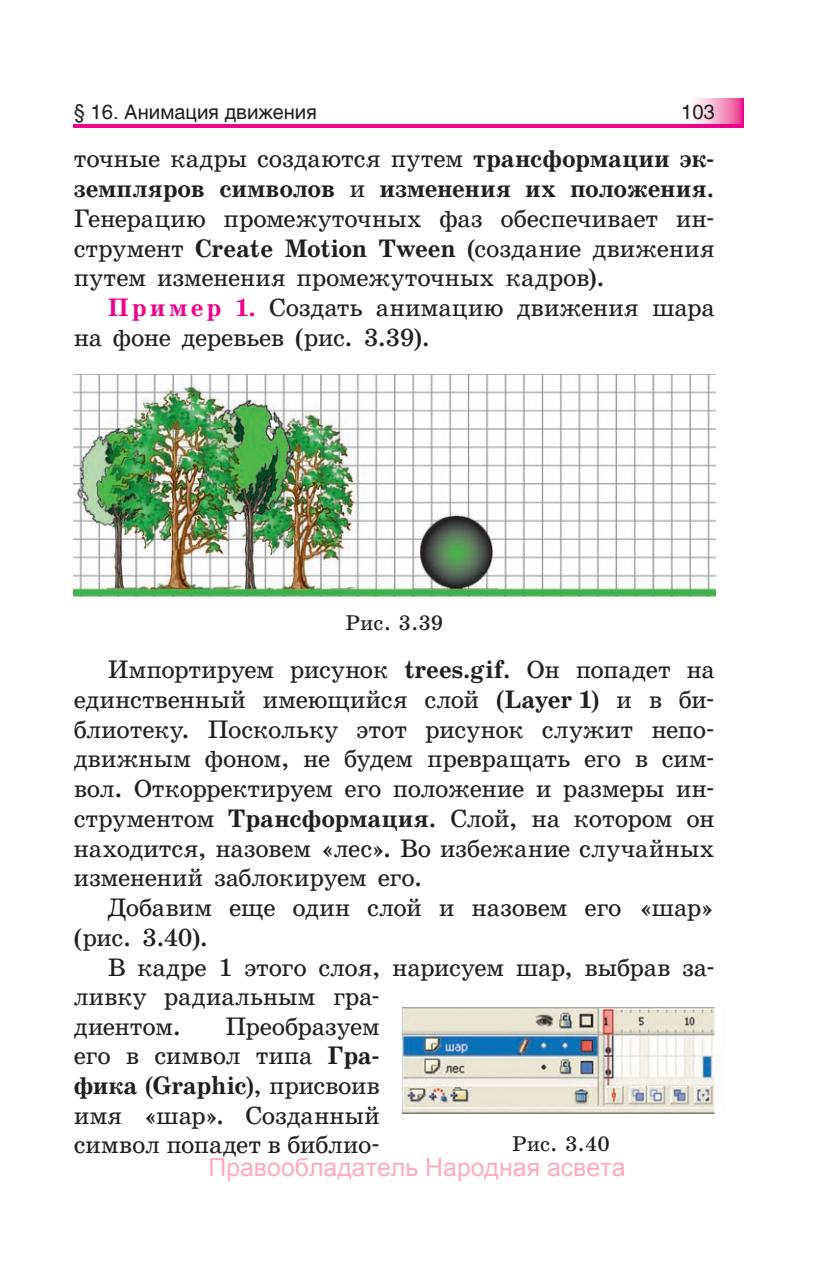
<style>
.page{position:relative;width:834px;height:1282px;background:#fff}
.page>*{position:absolute;margin:0;border:0;box-sizing:border-box;transform-origin:0 0}
.t1{font:25.4px/29.8px "School Book New C";letter-spacing:-.01em;color:#231f20;text-align:justify}
.t2{font:24.8px "Arial";color:#ffabbf}
.t3{font:21.4px "School Book New C";color:#231f20}
.t4{font:20px "Helios New";color:#231f20}
.s1{font-weight:700}
.s2{font-weight:700;color:#ed028c}
</style>
<div class="page">
<svg style="left:686px;top:99px;width:57px;height:26px"></svg>
<hr style="left:74px;top:125px;width:669px;height:3px;background:#ed028c">
<img style="left:74px;top:374px;width:640px;height:222px">
<img style="left:402px;top:1007px;width:314px;height:106px">
<p class="t4" style="left:74px;top:100px;width:244px">§ 16. Анимация движения</p>
<p class="t4" style="left:681px;top:100px;width:35px">103</p>
<p class="t1" style="left:74px;top:145px;width:642px">точные кадры создаются путем <span class="s1">трансформации эк&shy;земпляров символов</span> и <span class="s1">изменения их положения</span>.<br>Генерацию промежуточных фаз обеспечивает ин&shy;струмент <span class="s1">Create Motion Tween</span> (создание движения путем изменения промежуточных кадров).</p>
<p class="t1" style="left:74px;top:294px;width:642px;text-indent:34px"><span class="s2">Пример 1.</span> Создать анимацию движения шара на фоне деревьев (рис. 3.39).</p>
<p class="t3" style="left:345px;top:613px;width:99px">Рис. 3.39</p>
<p class="t1" style="left:74px;top:656px;width:642px;text-indent:34px">Импортируем рисунок <span class="s1">trees.gif</span>. Он попадет на единственный имеющийся слой (<span class="s1">Layer 1</span>) и в би&shy;блиотеку. Поскольку этот рисунок служит непо&shy;движным фоном, не будем превращать его в сим&shy;вол. Откорректируем его положение и размеры ин&shy;струментом <span class="s1">Трансформация</span>. Слой, на котором он находится, назовем «лес». Во избежание случайных изменений заблокируем его.</p>
<p class="t1" style="left:74px;top:894px;width:642px;text-indent:34px">Добавим еще один слой и назовем его «шар» (рис. 3.40).</p>
<p class="t1" style="left:74px;top:953px;width:642px;text-align:left;text-indent:34px">В кадре 1 этого слоя, нарисуем шар, выбрав за&shy;ливку радиальным гра-<br>диентом.</p>
<p class="t1" style="left:74px;top:1012px;width:308px;text-indent:152px">Преобразуем его в символ типа <span class="s1">Гра&shy;фика</span> (<span class="s1">Graphic</span>), присвоив имя «шар». Созданный символ попадет в библио-</p>
<p class="t3" style="left:512px;top:1133px;width:99px">Рис. 3.40</p>
<p class="t2" style="left:208px;top:1150px;width:418px">Правообладатель Народная асвета</p>
</div>
